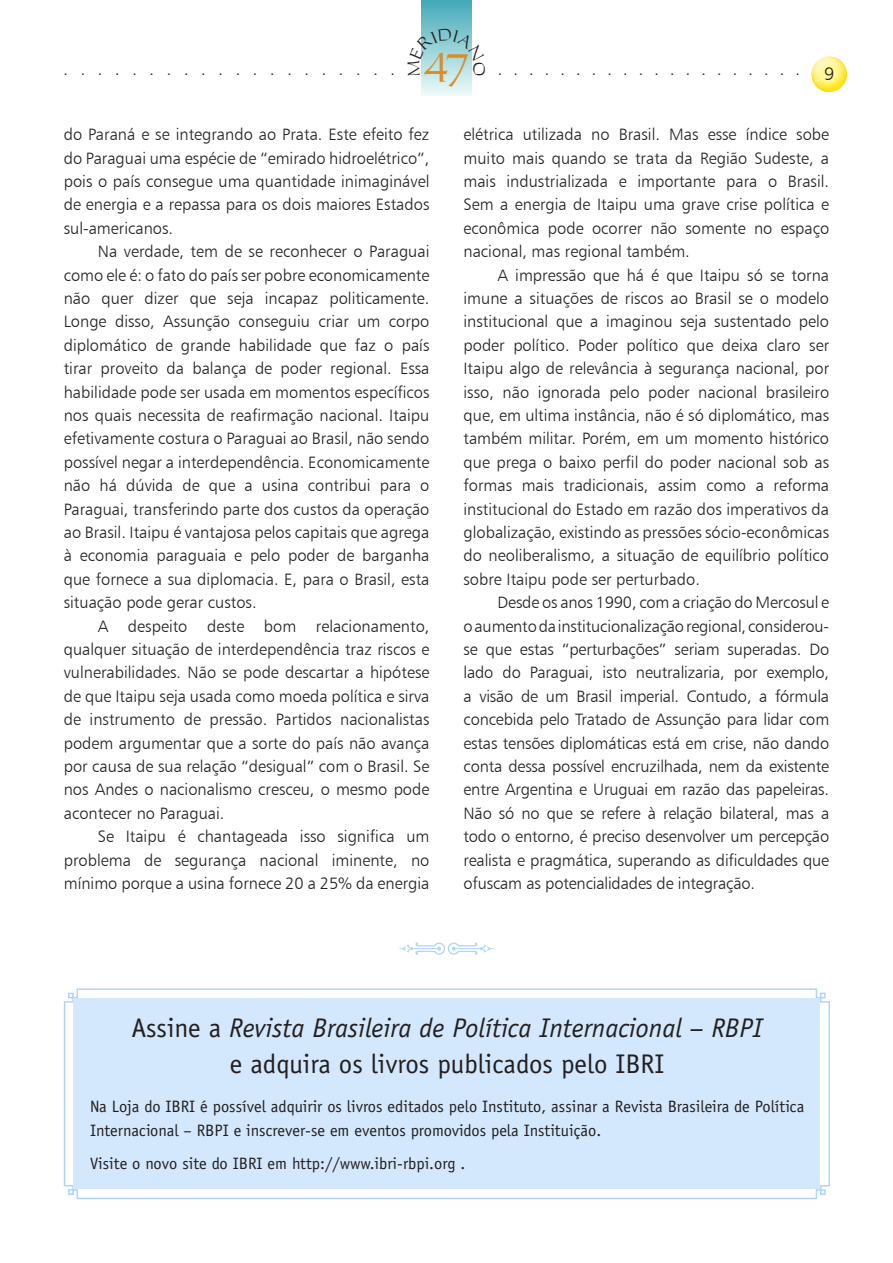
<style>
.page{position:relative;width:893px;height:1263px;background:#fff}
.page>*{position:absolute;margin:0;border:0;box-sizing:border-box;transform-origin:0 0}
.t1{font:36.9px "Carleton Normal";color:#d98d28}
.t2{font:italic 27px "Officina Sans";color:#231f20}
.t3{font:27px "Officina Sans";color:#231f20}
.t4{font:18px "Humanist 777 BT Light B";color:#231f20}
._05_corpo_do_texto{font:16.5px/23.4px "Humanist 777 BT Light B";color:#231f20;text-align:justify}
.t5{font:16.5px/24px "Officina Sans";color:#231f20}
.t6{font:15px "Times";color:#231f20}
.s1{font-style:normal}
</style>
<div class="page">
<div style="left:811px;top:56px;width:37px;height:38px;background:#fff101;opacity:.75"></div>
<svg style="left:422px;top:0;width:49px;height:96px;background:#90ced5"></svg>
<svg style="left:63px;top:988px;width:767px;height:212px"></svg>
<div style="left:74px;top:998px;width:746px;height:191px;background:#d3e8fc"></div>
<svg style="left:421px;top:28px;width:51px;height:48px;background:#9fd5db"></svg>
<p class="t6" style="left:64px;top:62px;width:332px">....................</p>
<h1 class="t1" style="left:423px;top:46px;width:48px">47</h1>
<p class="t6" style="left:498px;top:61px;width:303px">....................</p>
<p class="t4" style="left:824px;top:62px;width:12px">9</p>
<p class="_05_corpo_do_texto" style="left:64px;top:122px;width:367px">do Paraná e se integrando ao Prata. Este efeito fez do Paraguai uma espécie de “emirado hidroelétrico”, pois o país consegue uma quantidade inimaginável de energia e a repassa para os dois maiores Estados sul-americanos.</p>
<p class="_05_corpo_do_texto" style="left:64px;top:239px;width:367px;text-indent:34px">Na verdade, tem de se reconhecer o Paraguai como ele é: o fato do país ser pobre economicamente não quer dizer que seja incapaz politicamente.<br>Longe disso, Assunção conseguiu criar um corpo diplomático de grande habilidade que faz o país tirar proveito da balança de poder regional. Essa habilidade pode ser usada em momentos específicos nos quais necessita de reafirmação nacional. Itaipu efetivamente costura o Paraguai ao Brasil, não sendo possível negar a interdependência. Economicamente não há dúvida de que a usina contribui para o Paraguai, transferindo parte dos custos da operação ao Brasil. Itaipu é vantajosa pelos capitais que agrega à economia paraguaia e pelo poder de barganha que fornece a sua diplomacia. E, para o Brasil, esta situação pode gerar custos.</p>
<p class="_05_corpo_do_texto" style="left:64px;top:614px;width:367px;text-indent:34px">A despeito deste bom relacionamento, qualquer situação de interdependência traz riscos e vulnerabilidades. Não se pode descartar a hipótese de que Itaipu seja usada como moeda política e sirva de instrumento de pressão. Partidos nacionalistas podem argumentar que a sorte do país não avança por causa de sua relação “desigual” com o Brasil. Se nos Andes o nacionalismo cresceu, o mesmo pode acontecer no Paraguai.</p>
<p class="_05_corpo_do_texto" style="left:64px;top:824px;width:367px;text-indent:34px">Se Itaipu é chantageada isso significa um problema de segurança nacional iminente, no mínimo porque a usina fornece 20 a 25% da energia</p>
<p class="_05_corpo_do_texto" style="left:463px;top:122px;width:367px">elétrica utilizada no Brasil. Mas esse índice sobe muito mais quando se trata da Região Sudeste, a mais industrializada e importante para o Brasil.<br>Sem a energia de Itaipu uma grave crise política e econômica pode ocorrer não somente no espaço nacional, mas regional também.</p>
<p class="_05_corpo_do_texto" style="left:463px;top:263px;width:367px;text-indent:34px">A impressão que há é que Itaipu só se torna imune a situações de riscos ao Brasil se o modelo institucional que a imaginou seja sustentado pelo poder político. Poder político que deixa claro ser Itaipu algo de relevância à segurança nacional, por isso, não ignorada pelo poder nacional brasileiro que, em ultima instância, não é só diplomático, mas também militar. Porém, em um momento histórico que prega o baixo perfil do poder nacional sob as formas mais tradicionais, assim como a reforma institucional do Estado em razão dos imperativos da globalização, existindo as pressões sócio-econômicas do neoliberalismo, a situação de equilíbrio político sobre Itaipu pode ser perturbado.</p>
<p class="_05_corpo_do_texto" style="left:463px;top:590px;width:367px;text-indent:34px">Desde os anos 1990, com a criação do Mercosul e o aumento da institucionalização regional, considerou&shy;se que estas “perturbações” seriam superadas. Do lado do Paraguai, isto neutralizaria, por exemplo, a visão de um Brasil imperial. Contudo, a fórmula concebida pelo Tratado de Assunção para lidar com estas tensões diplomáticas está em crise, não dando conta dessa possível encruzilhada, nem da existente entre Argentina e Uruguai em razão das papeleiras.<br>Não só no que se refere à relação bilateral, mas a todo o entorno, é preciso desenvolver um percepção realista e pragmática, superando as dificuldades que ofuscam as potencialidades de integração.</p>
<p class="t2" style="left:132px;top:1012px;width:633px"><span class="s1">Assine a</span> Revista Brasileira de Política Internacional – RBPI</p>
<p class="t3" style="left:230px;top:1048px;width:436px">e adquira os livros publicados pelo IBRI</p>
<p class="t5" style="left:90px;top:1094px;width:716px">Na Loja do IBRI é possível adquirir os livros editados pelo Instituto, assinar a Revista Brasileira de Política<br>Internacional – RBPI e inscrever-se em eventos promovidos pela Instituição.</p>
<p class="t5" style="left:90px;top:1151px;width:377px">Visite o novo site do IBRI em http://www.ibri-rbpi.org .</p>
</div>
